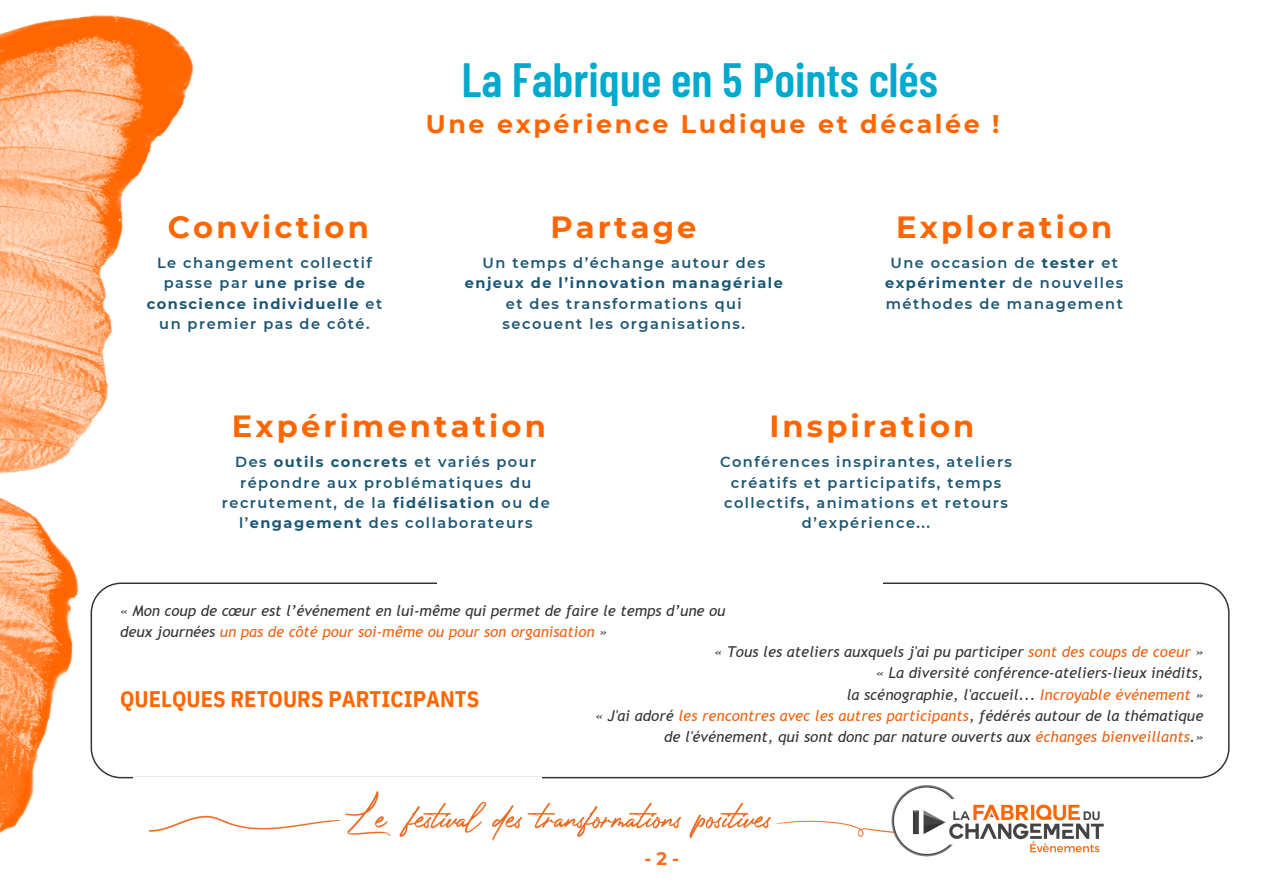
<style>
.page{position:relative;width:1263px;height:894px;background:#fff}
.page>*{position:absolute;margin:0;border:0;box-sizing:border-box;transform-origin:0 0}
.t1{font:600 48px "Barlow Condensed";color:#00a9ce}
.t2{font:700 30.6px "Montserrat";letter-spacing:.105em;color:#f60}
.t3{font:700 25.35px "Montserrat";letter-spacing:.105em;color:#f60}
.t4{font:700 22.5px "IBM Plex Sans Cond";color:#f60}
.t5{font:700 18px "Montserrat";color:#f36d22}
.t6{font:italic 15px "Trebuchet MS";letter-spacing:.005em;color:#333}
.t7{font:italic 15px "Trebuchet MS";color:#eb6311}
.t8{font:600 14.55px/20.2px "Montserrat";letter-spacing:.1em;color:#1b5674;text-align:center}
.s1{font-weight:700}
.s2{color:#333}
.s3{color:#eb6311}
</style>
<div class="page">
<svg style="left:194px;top:582px;width:1035px;height:196px"></svg>
<div style="left:437px;top:567px;width:445px;height:34px;background:#fff"></div>
<img style="left:0;top:14px;width:194px;height:820px">
<img style="left:149px;top:774px;width:746px;height:67px">
<img style="left:881px;top:776px;width:233px;height:81px">
<p class="t1" style="left:461px;top:49px;width:478px">La Fabrique en 5 Points clés</p>
<p class="t2" style="left:168px;top:209px;width:203px">Conviction</p>
<p class="t8" style="left:147px;top:253px;width:237px">Le changement collectif passe par <span class="s1">une prise de conscience individuelle</span> et un premier pas de côté.</p>
<p class="t3" style="left:426px;top:109px;width:575px">Une expérience Ludique et décalée !</p>
<p class="t2" style="left:550px;top:209px;width:148px">Partage</p>
<p class="t8" style="left:465px;top:253px;width:320px">Un temps d’échange autour des <span class="s1">enjeux de l’innovation managériale </span>et des transformations qui secouent les organisations.</p>
<p class="t2" style="left:896px;top:209px;width:218px">Exploration</p>
<p class="t8" style="left:885px;top:253px;width:240px">Une occasion de <span class="s1">tester</span> et <span class="s1">expérimenter</span> de nouvelles méthodes de management</p>
<p class="t2" style="left:232px;top:407px;width:316px">Expérimentation</p>
<h6 class="t2" style="left:769px;top:407px;width:206px">Inspiration</h6>
<h4 class="t8" style="left:222px;top:452px;width:329px">Des <span class="s1">outils concrets</span> et variés pour répondre aux problématiques du recrutement, de la <span class="s1">fidélisation</span> ou de l’<span class="s1">engagement</span> des collaborateurs</h4>
<p class="t8" style="left:720px;top:452px;width:294px">Conférences inspirantes, ateliers créatifs et participatifs, temps collectifs, animations et retours d’expé rience...</p>
<h1 class="t6" style="left:120px;top:602px;width:607px">« Mon coup de cœur est l’événement en lui-même qui permet de faire le temps d’une ou</h1>
<h3 class="t7" style="left:120px;top:622px;width:488px"><span class="s2">deux journées</span> un pas de côté pour soi-même ou pour son organisation <span class="s2">»</span></h3>
<p class="t6" style="left:715px;top:642px;width:490px">« Tous les ateliers auxquels j'ai pu participer <span class="s3">sont des coups de coeur</span> »</p>
<p class="t6" style="left:876px;top:664px;width:329px">« La diversité conférence-ateliers-lieux inédits,</p>
<p class="t6" style="left:847px;top:685px;width:358px">la scénographie, l'accueil... <span class="s3">Incroyable événement</span> »</p>
<h6 class="t6" style="left:595px;top:706px;width:609px">« J'ai adoré <span class="s3">les rencontres avec les autres participants</span>, fédérés autour de la thématique</h6>
<h2 class="t6" style="left:664px;top:728px;width:541px">de l'événement, qui sont donc par nature ouverts aux <span class="s3">échanges bienveillants</span>.»</h2>
<p class="t4" style="left:120px;top:683px;width:361px">QUELQUES RETOURS PARTICIPANTS</p>
<p class="t5" style="left:644px;top:847px;width:36px">-2-</p>
</div>
